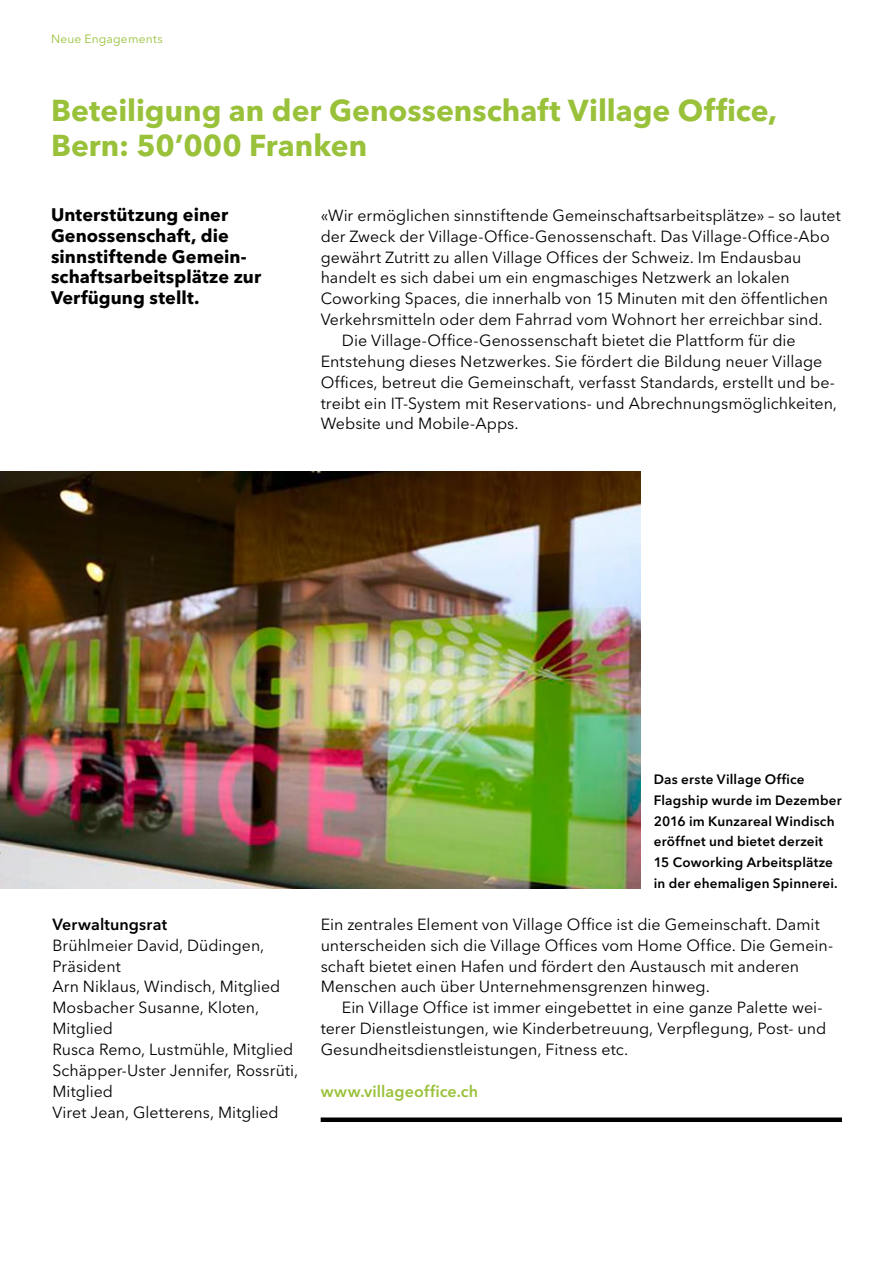
<style>
.page{position:relative;width:893px;height:1263px;background:#fff}
.page>*{position:absolute;margin:0;border:0;box-sizing:border-box;transform-origin:0 0}
.t1{font:700 30px/34.5px "Avenir Next LT Pro";color:#99c139}
.t2{font:700 18px/20.9px "Avenir Next LT Pro";letter-spacing:.005em;color:#000}
.t3{font:16.05px/20.9px "Avenir Next LT Pro";color:#000}
.t4{font:600 16.05px "Avenir Next LT Pro";letter-spacing:.005em;color:#99c139}
.t5{font:600 16.05px "Avenir Next LT Pro";letter-spacing:.01em;color:#000}
.t6{font:600 13.5px/20.9px "Avenir Next LT Pro";letter-spacing:.015em;color:#000}
.t7{font:12px "Avenir Next LT Pro";letter-spacing:.015em;color:#99c139}
</style>
<div class="page">
<div style="left:321px;top:1117px;width:521px;height:5px;background:#000"></div>
<img style="left:0;top:471px;width:641px;height:417px">
<p class="t7" style="left:51px;top:32px;width:113px">Neue Engagements</p>
<h1 class="t1" style="left:51px;top:93px;width:728px">Beteiligung an der Genossenschaft Village Office,<br>Bern: 50’000 Franken</h1>
<p class="t2" style="left:51px;top:204px;width:212px">Unterstützung einer<br>Genossenschaft, die sinnstiftende Gemein&shy;schaftsarbeitsplätze zur<br>Verfügung stellt.</p>
<p class="t3" style="left:321px;top:205px;width:521px">«Wir ermöglichen sinnstiftende Gemeinschaftsarbeitsplätze» – so lautet</p>
<p class="t3" style="left:321px;top:226px;width:511px">der Zweck der Village-Office-Genossenschaft. Das Village-Office-Abo</p>
<p class="t3" style="left:321px;top:246px;width:482px">gewährt Zutritt zu allen Village Offices der Schweiz. Im Endausbau</p>
<p class="t3" style="left:321px;top:267px;width:471px">handelt es sich dabei um ein engmaschiges Netzwerk an lokalen</p>
<p class="t3" style="left:321px;top:288px;width:509px">Coworking Spaces, die innerhalb von 15 Minuten mit den öffentlichen</p>
<p class="t3" style="left:321px;top:309px;width:504px">Verkehrsmitteln oder dem Fahrrad vom Wohnort her erreichbar sind.</p>
<p class="t3" style="left:342px;top:330px;width:455px">Die Village-Office-Genossenschaft bietet die Plattform für die</p>
<p class="t3" style="left:321px;top:351px;width:503px">Entstehung dieses Netzwerkes. Sie fördert die Bildung neuer Village</p>
<p class="t3" style="left:321px;top:372px;width:516px">Offices, betreut die Gemeinschaft, verfasst Standards, erstellt und be-</p>
<p class="t3" style="left:321px;top:392px;width:518px">treibt ein IT-System mit Reservations- und Abrechnungsmöglichkeiten,</p>
<p class="t3" style="left:321px;top:413px;width:200px">Website und Mobile-Apps.</p>
<p class="t5" style="left:52px;top:914px;width:116px">Verwaltungsrat</p>
<p class="t3" style="left:52px;top:934px;width:247px">Brühlmeier David, Düdingen,<br>Präsident<br>Arn Niklaus, Windisch, Mitglied<br>Mosbacher Susanne, Kloten,<br>Mitglied<br>Rusca Remo, Lustmühle, Mitglied<br>Schäpper-Uster Jennifer, Rossrüti,<br>Mitglied<br>Viret Jean, Gletterens, Mitglied</p>
<p class="t6" style="left:654px;top:769px;width:189px">Das erste Village Office<br>Flagship wurde im Dezember<br>2016 im Kunzareal Windisch eröffnet und bietet derzeit<br>15 Coworking Arbeitsplätze in der ehemaligen Spinnerei.</p>
<p class="t3" style="left:321px;top:914px;width:514px">Ein zentrales Element von Village Office ist die Gemeinschaft. Damit unterscheiden sich die Village Offices vom Home Office. Die Gemein&shy;schaft bietet einen Hafen und fördert den Austausch mit anderen Menschen auch über Unternehmensgrenzen hinweg.</p>
<p class="t3" style="left:321px;top:997px;width:507px;text-indent:21px">Ein Village Office ist immer eingebettet in eine ganze Palette wei&shy;terer Dienstleistungen, wie Kinderbetreuung, Verpflegung, Post- und<br>Gesundheitsdienstleistungen, Fitness etc.</p>
<p class="t4" style="left:321px;top:1081px;width:159px">www.villageoffice.ch</p>
</div>
